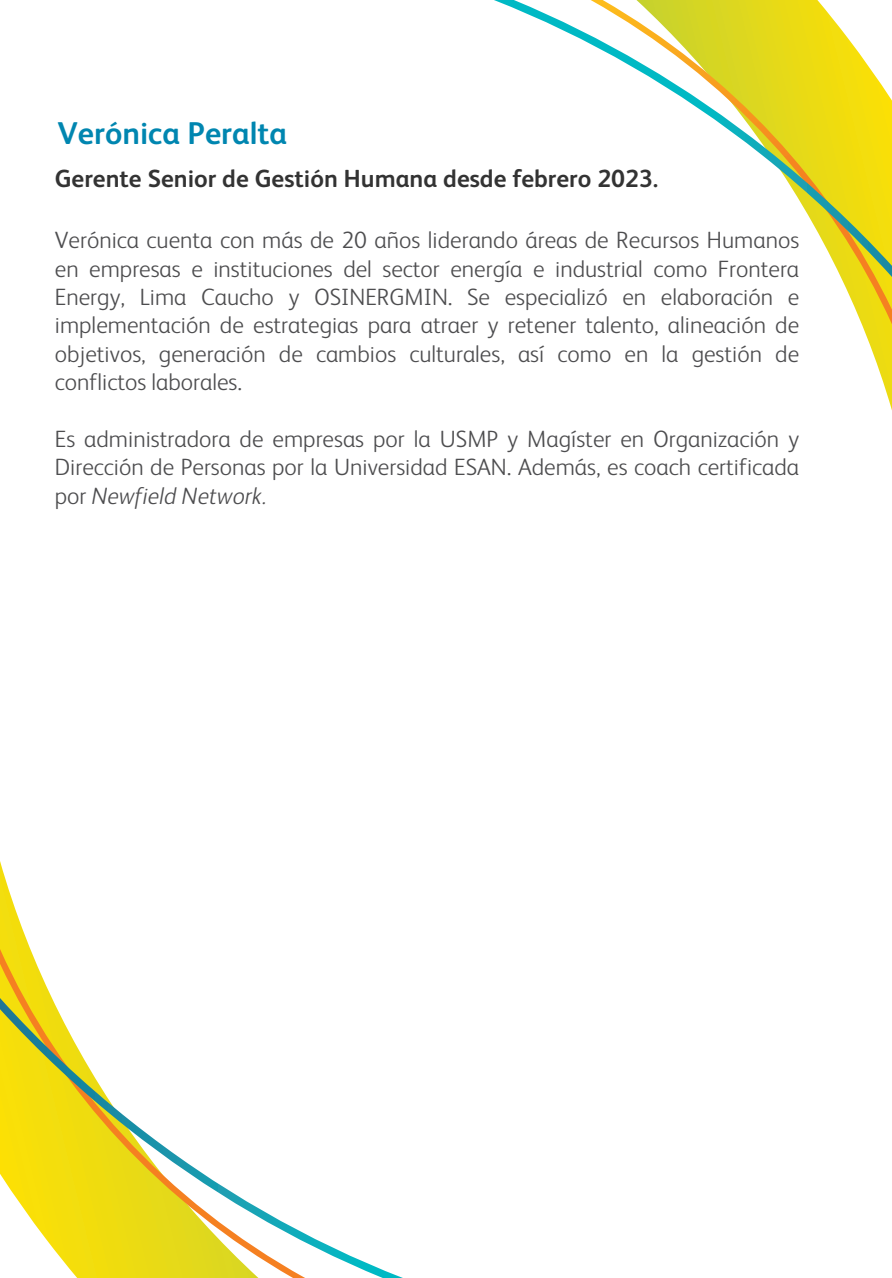
<style>
.page{position:relative;width:892px;height:1278px;background:#fff}
.page>*{position:absolute;margin:0;border:0;box-sizing:border-box;transform-origin:0 0}
.t1{font:700 31.5px "FS Albert";color:#0086b0}
.t2{font:700 24.75px "FS Albert";color:#333}
.t3{font:300 23.62px/28.3px "FS Albert";color:#4d4d4f;text-align:justify}
.s1{font-style:italic}
</style>
<div class="page">
<svg style="left:0;top:948px;width:52px;height:49px"></svg>
<svg style="left:0;top:997px;width:400px;height:280px"></svg>
<svg style="left:840px;top:277px;width:52px;height:47px"></svg>
<svg style="left:494px;top:0;width:398px;height:277px"></svg>
<h1 class="t1" style="left:57px;top:112px;width:231px">Verónica Peralta</h1>
<p class="t2" style="left:55px;top:162px;width:605px">Gerente Senior de Gestión Humana desde febrero 2023.</p>
<p class="t3" style="left:55px;top:225px;width:746px">Verónica cuenta con más de 20 años liderando áreas de Recursos Humanos en empresas e instituciones del sector energía e industrial como Frontera Energy, Lima Caucho y OSINERGMIN. Se especializó en elaboración e implementación de estrategias para atraer y retener talento, alineación de objetivos, generación de cambios culturales, así como en la gestión de conflictos laborales.</p>
<p class="t3" style="left:55px;top:423px;width:746px">Es administradora de empresas por la USMP y Magíster en Organización y Dirección de Personas por la Universidad ESAN. Además, es coach certificada por <span class="s1">Newfield Network.</span></p>
</div>
